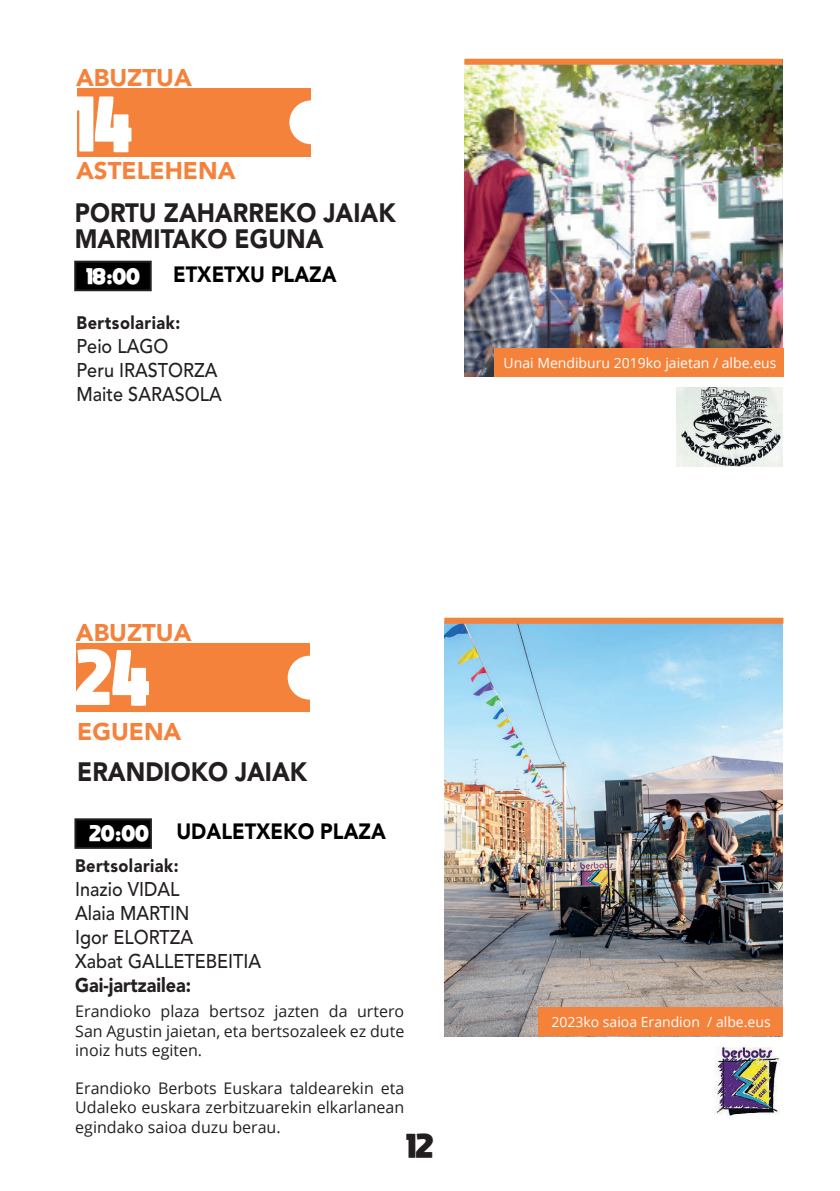
<style>
.page{position:relative;width:840px;height:1191px;background:#fff}
.page>*{position:absolute;margin:0;border:0;box-sizing:border-box;transform-origin:0 0}
.t1{font:800 55px "moon get";color:#fff;scale:.91 1}
.t2{font:900 26.4px/26px "Avenir";color:#231f20;scale:.91 1}
.t3{font:900 24px "Avenir";color:#f4823b}
.t4{font:800 24px "moon get";color:#231f20}
.t5{font:900 22px "Avenir";color:#000;scale:.91 1}
.t6{font:500 19.8px/24px "Avenir";color:#231f20;scale:.91 1}
.t7{font:900 19.8px "Avenir";color:#231f20;scale:.91 1}
.t8{font:900 18px "Avenir";letter-spacing:.03em;color:#231f20;scale:.91 1}
.t9{font:16px/19.2px "Open Sans";color:#231f20;text-align:justify}
.t10{font:800 16px "moon get";color:#fff}
.t11{font:14px "Open Sans";color:#fff}
</style>
<div class="page">
<img style="left:464px;top:65px;width:318px;height:312px">
<div style="left:494px;top:348px;width:289px;height:29px;background:#f4823b"></div>
<div style="left:77px;top:88px;width:234px;height:68px;background:#f4823b"></div>
<div style="left:289px;top:100px;width:44px;height:44px;background:#fff;border-radius:50%"></div>
<div style="left:75px;top:262px;width:76px;height:28px;background:#000"></div>
<div style="left:74px;top:261px;width:78px;height:30px;border:2px solid #231f20"></div>
<div style="left:464px;top:59px;width:318px;height:6px;background:#f4823b"></div>
<img style="left:676px;top:387px;width:106px;height:79px">
<img style="left:444px;top:623px;width:338px;height:413px">
<div style="left:75px;top:819px;width:76px;height:29px;background:#000"></div>
<div style="left:74px;top:818px;width:78px;height:31px;border:2px solid #231f20"></div>
<div style="left:76px;top:643px;width:233px;height:68px;background:#f4823b"></div>
<div style="left:287px;top:656px;width:44px;height:43px;background:#fff;border-radius:50%"></div>
<div style="left:538px;top:1007px;width:244px;height:29px;background:#f4823b"></div>
<div style="left:444px;top:617px;width:339px;height:6px;background:#f4823b"></div>
<img style="left:714px;top:1047px;width:66px;height:71px">
<h3 class="t3" style="left:76px;top:60px;width:117px">ABUZTUA</h3>
<h1 class="t1" style="left:75px;top:89px;width:65px">14</h1>
<h3 class="t3" style="left:76px;top:153px;width:161px">ASTELEHENA</h3>
<h2 class="t2" style="left:75px;top:201px;width:354px">PORTU ZAHARREKO JAIAK<br>MARMITAKO EGUNA</h2>
<p class="t10" style="left:86px;top:266px;width:55px">18:00</p>
<h3 class="t5" style="left:173px;top:258px;width:181px">ETXETXU PLAZA</h3>
<p class="t8" style="left:77px;top:309px;width:115px">Bertsolariak:</p>
<p class="t6" style="left:77px;top:335px;width:161px">Peio LAGO<br>Peru IRASTORZA<br>Maite SARASOLA</p>
<p class="t11" style="left:503px;top:353px;width:274px">Unai Mendiburu 2019ko jaietan / albe.eus</p>
<h3 class="t3" style="left:76px;top:615px;width:117px">ABUZTUA</h3>
<h1 class="t1" style="left:76px;top:643px;width:83px">24</h1>
<h3 class="t3" style="left:77px;top:714px;width:106px">EGUENA</h3>
<h2 class="t2" style="left:77px;top:760px;width:254px">ERANDIOKO JAIAK</h2>
<p class="t10" style="left:89px;top:823px;width:61px">20:00</p>
<h3 class="t5" style="left:176px;top:815px;width:231px">UDALETXEKO PLAZA</h3>
<p class="t8" style="left:75px;top:852px;width:115px">Bertsolariak:</p>
<p class="t6" style="left:75px;top:878px;width:206px">Inazio VIDAL<br>Alaia MARTIN<br>Igor ELORTZA<br>Xabat GALLETEBEITIA</p>
<p class="t7" style="left:75px;top:970px;width:129px">Gai-jartzailea:</p>
<p class="t9" style="left:75px;top:1001px;width:330px">Erandioko plaza bertsoz jazten da urtero San Agustin jaietan, eta bertsozaleek ez dute inoiz huts egiten.</p>
<p class="t9" style="left:75px;top:1078px;width:330px">Erandioko Berbots Euskara taldearekin eta Udaleko euskara zerbitzuarekin elkarlanean egindako saioa duzu berau.</p>
<h3 class="t4" style="left:406px;top:1131px;width:29px">12</h3>
<p class="t11" style="left:551px;top:1012px;width:221px">2023ko saioa Erandion / albe.eus</p>
</div>
